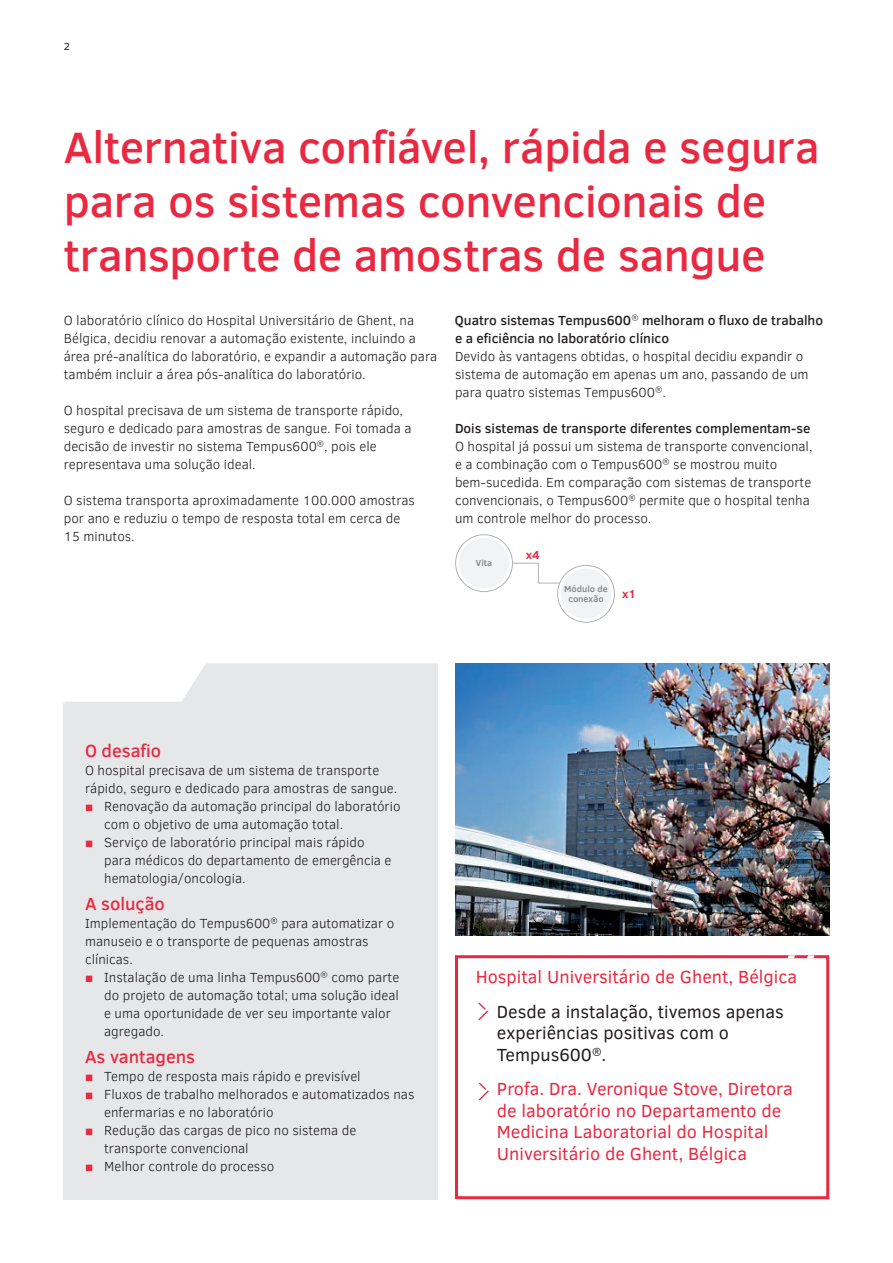
<style>
.page{position:relative;width:893px;height:1263px;background:#fff}
.page>*{position:absolute;margin:0;border:0;box-sizing:border-box;transform-origin:0 0}
.t1{font:500 45px/54px "Clear Sans";letter-spacing:-.01em;color:#e92841}
.t2{font:18px/21.6px "Clear Sans";color:#e92841}
.t3{font:18px/21.6px "Clear Sans";color:#231f20}
.t4{font:500 18px "Clear Sans";color:#e92841}
.t5{font:300 13.5px/18px "Clear Sans";color:#231f20}
.t6{font:500 13.5px/18px "Clear Sans";color:#231f20}
.t7{font:700 12px "Clear Sans";color:#e92841}
.t8{font:10.5px "Clear Sans";color:#231f20}
.t9{font:700 9px/10.5px "Clear Sans";color:#8a8c8f;text-align:center}
.s1{font-weight:400;color:#e92841}
</style>
<div class="page">
<img style="left:455px;top:663px;width:374px;height:272px">
<svg style="left:504px;top:562px;width:67px;height:22px"></svg>
<svg style="left:456px;top:535px;width:56px;height:57px"></svg>
<div style="left:455px;top:534px;width:58px;height:58px;border:1px solid #b2b3b7;border-radius:50%"></div>
<svg style="left:558px;top:565px;width:56px;height:57px"></svg>
<div style="left:557px;top:565px;width:58px;height:58px;border:1px solid #b2b3b7;border-radius:50%"></div>
<div style="left:459px;top:538px;width:50px;height:50px;background:#f2f3f4;border-radius:50%"></div>
<div style="left:561px;top:569px;width:50px;height:50px;background:#f2f3f4;border-radius:50%"></div>
<div style="left:455px;top:955px;width:374px;height:244px;border:3px solid #e92841"></div>
<svg style="left:479px;top:1082px;width:10px;height:18px"></svg>
<svg style="left:787px;top:955px;width:8px;height:3px"></svg>
<svg style="left:807px;top:955px;width:7px;height:3px"></svg>
<svg style="left:65px;top:663px;width:373px;height:40px;fill:#e6e7e9"></svg>
<div style="left:64px;top:703px;width:374px;height:497px;background:#e6e7e9"></div>
<svg style="left:478px;top:1002px;width:10px;height:18px"></svg>
<p class="t8" style="left:64px;top:39px;width:8px">2</p>
<h1 class="t1" style="left:64px;top:119px;width:757px">Alternativa confiável, rápida e segura para os sistemas convencionais de transporte de amostras de sangue</h1>
<p class="t5" style="left:64px;top:311px;width:375px">O laboratório clínico do Hospital Universitário de Ghent, na Bélgica, decidiu renovar a automação existente, incluindo a área pré-analítica do laboratório, e expandir a automação para também incluir a área pós-analítica do laboratório.</p>
<p class="t5" style="left:64px;top:401px;width:349px">O hospital precisava de um sistema de transporte rápido, seguro e dedicado para amostras de sangue. Foi tomada a decisão de investir no sistema Tempus600<sup>®</sup>, pois ele representava uma solução ideal.</p>
<p class="t5" style="left:64px;top:491px;width:353px">O sistema transporta aproximadamente 100.000 amostras por ano e reduziu o tempo de resposta total em cerca de<br>15 minutos.</p>
<p class="t6" style="left:455px;top:311px;width:370px">Quatro sistemas Tempus600<sup>®</sup> melhoram o fluxo de trabalho e a eficiência no laboratório clínico</p>
<p class="t5" style="left:455px;top:347px;width:355px">Devido às vantagens obtidas, o hospital decidiu expandir o sistema de automação em apenas um ano, passando de um para quatro sistemas Tempus600<sup>®</sup>.</p>
<p class="t6" style="left:455px;top:419px;width:357px">Dois sistemas de transporte diferentes complementam-se</p>
<p class="t5" style="left:455px;top:437px;width:359px">O hospital já possui um sistema de transporte convencional, e a combinação com o Tempus600<sup>®</sup> se mostrou muito bem-sucedida. Em comparação com sistemas de transporte convencionais, o Tempus600<sup>®</sup> permite que o hospital tenha um controle melhor do processo.</p>
<p class="t9" style="left:476px;top:558px;width:18px">Vita</p>
<p class="t7" style="left:526px;top:546px;width:15px">x4</p>
<h2 class="t4" style="left:85px;top:738px;width:78px">O desafio</h2>
<p class="t5" style="left:85px;top:761px;width:314px">O hospital precisava de um sistema de transporte rápido, seguro e dedicado para amostras de sangue.</p>
<p class="t5" style="left:104px;top:797px;width:298px;text-indent:-19px"><span class="s1">■</span> Renovação da automação principal do laboratório com o objetivo de uma automação total.</p>
<p class="t5" style="left:104px;top:833px;width:289px;text-indent:-19px"><span class="s1">■</span> Serviço de laboratório principal mais rápido para médicos do departamento de emergência e hematologia/oncologia.</p>
<h2 class="t4" style="left:85px;top:891px;width:81px">A solução</h2>
<p class="t5" style="left:85px;top:914px;width:311px">Implementação do Tempus600<sup>®</sup> para automatizar o manuseio e o transporte de pequenas amostras clínicas.</p>
<p class="t5" style="left:104px;top:968px;width:297px;text-indent:-19px"><span class="s1">■</span> Instalação de uma linha Tempus600<sup>®</sup> como parte do projeto de automação total; uma solução ideal e uma oportunidade de ver seu importante valor agregado.</p>
<h2 class="t4" style="left:85px;top:1044px;width:112px">As vantagens</h2>
<p class="t5" style="left:85px;top:1067px;width:277px"><span class="s1">■</span> Tempo de resposta mais rápido e previsível</p>
<p class="t5" style="left:104px;top:1085px;width:312px;text-indent:-19px"><span class="s1">■</span> Fluxos de trabalho melhorados e automatizados nas enfermarias e no laboratório</p>
<p class="t5" style="left:104px;top:1121px;width:254px;text-indent:-19px"><span class="s1">■</span> Redução das cargas de pico no sistema de transporte convencional</p>
<p class="t5" style="left:85px;top:1157px;width:191px"><span class="s1">■</span> Melhor controle do processo</p>
<p class="t9" style="left:564px;top:583px;width:45px">Módulo de conexão</p>
<p class="t7" style="left:622px;top:585px;width:15px">x1</p>
<h2 class="t2" style="left:476px;top:966px;width:323px">Hospital Universitário de Ghent, Bélgica</h2>
<h2 class="t3" style="left:497px;top:1000px;width:288px">Desde a instalação, tivemos apenas experiências positivas com o<br>Tempus600<sup>®</sup>.</h2>
<h2 class="t2" style="left:497px;top:1078px;width:297px">Profa. Dra. Veronique Stove, Diretora de laboratório no Departamento de Medicina Laboratorial do Hospital Universitário de Ghent, Bélgica</h2>
</div>
